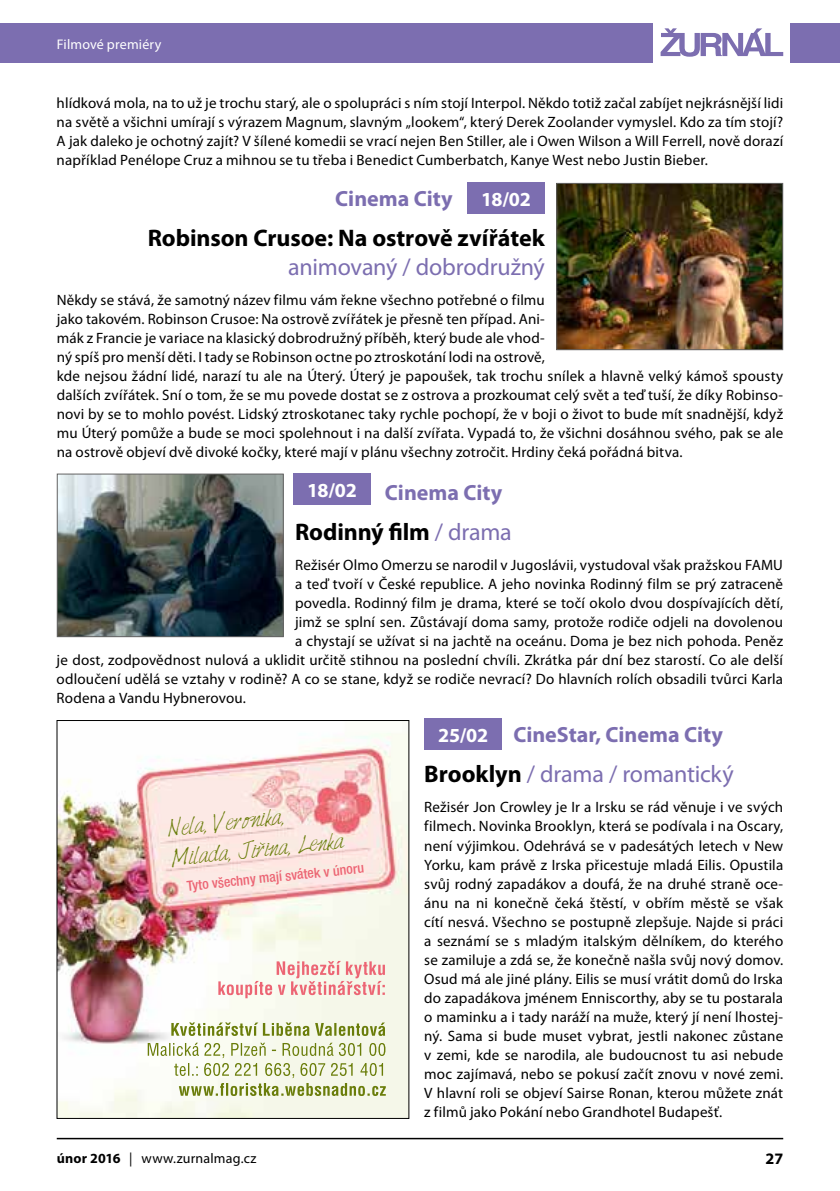
<style>
.page{position:relative;width:840px;height:1191px;background:#fff}
.page>*{position:absolute;margin:0;border:0;box-sizing:border-box;transform-origin:0 0}
.t1{font:700 24px "Myriad Pro";letter-spacing:-.005em;color:#000}
.t2{font:24px "Myriad Pro";letter-spacing:-.01em;color:#7c6eb0}
.t3{font:700 22px "Myriad Pro";color:#7c6eb0}
.t4{font:20px/30px "Harabara Hand";color:#6a7d0a}
.t5{font:700 20px "Myriad Pro";letter-spacing:-.015em;color:#fff}
.t6{font:700 16px "Myriad Pro";color:#000}
.t7{font:15px/19px "Myriad Pro";letter-spacing:.01em;color:#000;text-align:justify}
.t8{font:500 condensed 14px "Helvetica Neue LT Pro";color:#ec6574}
.t9{font:14px "Myriad Pro";letter-spacing:.015em;color:#000}
.t10{font:14px "Myriad Pro";letter-spacing:.01em;color:#fff}
.s1{font-weight:400;color:#7c6eb0}
.s2{font-weight:700;color:#000}
.s3{font-weight:700}
</style>
<div class="page">
<div style="left:0;top:23px;width:652px;height:39px;background:#7c6eb0"></div>
<div style="left:789px;top:23px;width:50px;height:39px;background:#7c6eb0"></div>
<svg style="left:660px;top:28px;width:122px;height:29px"></svg>
<hr style="left:57px;top:1137px;width:725px;height:2px;background:#000">
<img style="left:558px;top:185px;width:222px;height:163px">
<div style="left:556px;top:183px;width:226px;height:167px;border:1px solid #646363"></div>
<div style="left:467px;top:183px;width:77px;height:31px;background:#7c6eb0"></div>
<img style="left:59px;top:475px;width:222px;height:160px">
<div style="left:57px;top:473px;width:226px;height:164px;border:1px solid #646363"></div>
<div style="left:293px;top:473px;width:78px;height:32px;background:#7c6eb0"></div>
<div style="left:424px;top:719px;width:77px;height:31px;background:#7c6eb0"></div>
<img style="left:59px;top:732px;width:348px;height:384px">
<svg style="left:148px;top:1042px;width:237px;height:54px"></svg>
<svg style="left:171px;top:1022px;width:214px;height:14px"></svg>
<svg style="left:218px;top:961px;width:167px;height:37px"></svg>
<svg style="left:260px;top:842px;width:5px;height:3px"></svg>
<p class="t10" style="left:57px;top:35px;width:106px">Filmové premiéry</p>
<p class="t7" style="left:57px;top:93px;width:727px">hlídková mola, na to už je trochu starý, ale o spolupráci s ním stojí Interpol. Někdo totiž začal zabíjet nejkrásnější lidi na světě a všichni umírají s výrazem Magnum, slavným „lookem“, který Derek Zoolander vymyslel. Kdo za tím stojí?<br>A jak daleko je ochotný zajít? V šílené komedii se vrací nejen Ben Stiller, ale i Owen Wilson a Will Ferrell, nově dorazí například Penélope Cruz a mihnou se tu třeba i Benedict Cumberbatch, Kanye West nebo Justin Bieber.</p>
<h2 class="t3" style="left:335px;top:184px;width:119px">Cinema City</h2>
<h1 class="t1" style="left:148px;top:222px;width:398px">Robinson Crusoe: Na ostrově zvířátek</h1>
<h1 class="t2" style="left:288px;top:252px;width:258px">animovaný / dobrodružný</h1>
<p class="t7" style="left:57px;top:290px;width:727px;text-align:left">Někdy se stává, že samotný název filmu vám řekne všechno potřebné o filmu<br>jako takovém. Robinson Crusoe: Na ostrově zvířátek je přesně ten případ. Ani-<br>mák z Francie je variace na klasický dobrodružný příběh, který bude ale vhod-<br>ný spíš pro menší děti. I tady se Robinson octne po ztroskotání lodi na ostrově,<br>kde nejsou žádní lidé, narazí tu ale na Úterý. Úterý je papoušek, tak trochu snílek a hlavně velký kámoš spousty dalších zvířátek. Sní o tom, že se mu povede dostat se z ostrova a prozkoumat celý svět a teď tuší, že díky Robinso&shy;novi by se to mohlo povést. Lidský ztroskotanec taky rychle pochopí, že v boji o život to bude mít snadnější, když mu Úterý pomůže a bude se moci spolehnout i na další zvířata. Vypadá to, že všichni dosáhnou svého, pak se ale na ostrově objeví dvě divoké kočky, které mají v plánu všechny zotročit. Hrdiny čeká pořádná bitva.</p>
<h3 class="t5" style="left:481px;top:186px;width:51px">18/02</h3>
<h3 class="t5" style="left:307px;top:477px;width:51px">18/02</h3>
<h2 class="t3" style="left:385px;top:478px;width:119px">Cinema City</h2>
<h1 class="t1" style="left:295px;top:516px;width:218px">Rodinný film <span class="s1">/ drama</span></h1>
<p class="t7" style="left:295px;top:555px;width:489px">Režisér Olmo Omerzu se narodil v Jugoslávii, vystudoval však pražskou FAMU</p>
<p class="t7" style="left:295px;top:574px;width:489px">a teď tvoří v České republice. A jeho novinka Rodinný film se prý zatraceně</p>
<p class="t7" style="left:295px;top:593px;width:489px">povedla. Rodinný film je drama, které se točí okolo dvou dospívajících dětí,</p>
<p class="t7" style="left:295px;top:612px;width:489px">jimž se splní sen. Zůstávají doma samy, protože rodiče odjeli na dovolenou</p>
<p class="t7" style="left:295px;top:631px;width:489px">a chystají se užívat si na jachtě na oceánu. Doma je bez nich pohoda. Peněz</p>
<p class="t7" style="left:57px;top:650px;width:727px">je dost, zodpovědnost nulová a uklidit určitě stihnou na poslední chvíli. Zkrátka pár dní bez starostí. Co ale delší</p>
<p class="t7" style="left:57px;top:669px;width:727px">odloučení udělá se vztahy v rodině? A co se stane, když se rodiče nevrací? Do hlavních rolích obsadili tvůrci Karla</p>
<p class="t7" style="left:57px;top:688px;width:191px">Rodena a Vandu Hybnerovou.</p>
<h3 class="t4" style="left:166px;top:814px;width:175px;rotate:-6deg">Nela,Veronika,<br>Milada,Jirina,Lenka</h3>
<p class="t8" style="left:186px;top:877px;width:179px;rotate:-6deg">Tyto všechny mají svátek v únoru</p>
<h2 class="t3" style="left:513px;top:720px;width:211px">CineStar, Cinema City</h2>
<h1 class="t2" style="left:424px;top:759px;width:311px"><span class="s2">Brooklyn</span> / drama / romantický</h1>
<p class="t7" style="left:424px;top:797px;width:360px">Režisér Jon Crowley je Ir a Irsku se rád věnuje i ve svých filmech. Novinka Brooklyn, která se podívala i na Oscary, není výjimkou. Odehrává se v padesátých letech v New Yorku, kam právě z Irska přicestuje mladá Eilis. Opustila svůj rodný zapadákov a doufá, že na druhé straně oce&shy;ánu na ni konečně čeká štěstí, v obřím městě se však cítí nesvá. Všechno se postupně zlepšuje. Najde si práci a seznámí se s mladým italským dělníkem, do kterého se zamiluje a zdá se, že konečně našla svůj nový domov.<br>Osud má ale jiné plány. Eilis se musí vrátit domů do Irska do zapadákova jménem Enniscorthy, aby se tu postarala o maminku a i tady naráží na muže, který jí není lhostej&shy;ný. Sama si bude muset vybrat, jestli nakonec zůstane v zemi, kde se narodila, ale budoucnost tu asi nebude moc zajímavá, nebo se pokusí začít znovu v nové zemi.<br>V hlavní roli se objeví Sairse Ronan, kterou můžete znát z filmů jako Pokání nebo Grandhotel Budapešť.</p>
<h3 class="t5" style="left:438px;top:722px;width:52px">25/02</h3>
<p class="t9" style="left:57px;top:1149px;width:201px"><span class="s3">únor 2016</span> | www.zurnalmag.cz</p>
<p class="t6" style="left:765px;top:1148px;width:19px">27</p>
</div>
